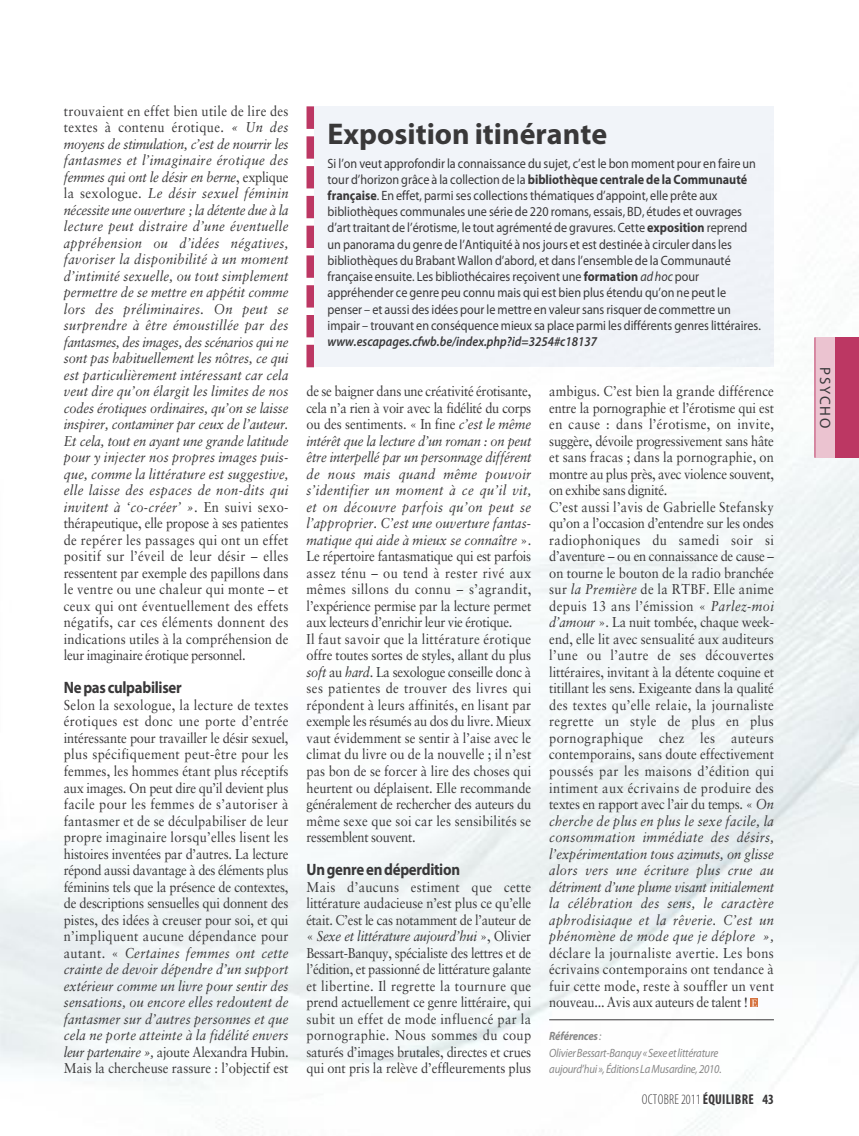
<style>
.page{position:relative;width:859px;height:1136px;background:#fff}
.page>*{position:absolute;margin:0;border:0;box-sizing:border-box;transform-origin:0 0}
.t1{font:700 30px "Myriad Pro";color:#393839}
.t2{font:700 16.5px "Myriad Pro";letter-spacing:-.02em;color:#393839;scale:.9 1}
.t3{font:15px "Myriad Pro";letter-spacing:.12em;color:#38383a}
.t4{font:14.25px/16.5px "Sabon";color:#393839;text-align:justify;scale:.9 1}
.t5{font:italic 14.25px/16.5px "Sabon";letter-spacing:.03em;color:#393839;text-align:justify;scale:.9 1}
.t6{font:300 condensed 14.25px "Myriad Pro";letter-spacing:.02em;color:#393839;scale:.95 1}
.t7{font:13.5px/16.2px "Myriad Pro";color:#393839;scale:.9 1}
.t8{font:italic 600 13.5px "Myriad Pro";color:#393839;scale:.9 1}
.t9{font:italic 12px/16.5px "Myriad Pro";letter-spacing:-.02em;color:#888;scale:.9 1}
.s1{font-style:normal}
.s2{font-style:italic}
.s3{font-weight:700}
</style>
<div class="page">
<img style="left:0;top:367px;width:859px;height:767px">
<hr style="left:549px;top:1019px;width:225px;height:1px;background:#393839">
<div style="left:751px;top:998px;width:7px;height:8px;background:#d57340"></div>
<svg style="left:752px;top:999px;width:5px;height:7px"></svg>
<div style="left:815px;top:337px;width:44px;height:120px;background:#bc3763"></div>
<div style="left:815px;top:337px;width:19px;height:120px;background:#ebc3d0"></div>
<hr style="left:814px;top:337px;width:1px;height:120px;background:#bc3763">
<svg style="left:306px;top:136px;width:8px;height:209px"></svg>
<div style="left:306px;top:345px;width:8px;height:22px;background:#bc3763"></div>
<div style="left:306px;top:106px;width:8px;height:23px;background:#bc3763"></div>
<p class="t5" style="left:64px;top:103px;width:251px"><span class="s1">trouvaient en effet bien utile de lire des textes à contenu érotique.</span> « Un des moyens de stimulation, c’est de nourrir les fantasmes et l’imaginaire érotique des femmes qui ont le désir en berne<span class="s1">, explique la sexologue</span>. Le désir sexuel féminin nécessite une ouverture ; la détente due à la lecture peut distraire d’une éventuelle appréhension ou d’idées négatives, favoriser la disponibilité à un moment d’intimité sexuelle, ou tout simplement permettre de se mettre en appétit comme lors des préliminaires. On peut se surprendre à être émoustillée par des fantasmes, des images, des scénarios qui ne sont pas habituellement les nôtres, ce qui est particulièrement intéressant car cela veut dire qu’on élargit les limites de nos codes érotiques ordinaires, qu’on se laisse inspirer, contaminer par ceux de l’auteur.<br>Et cela, tout en ayant une grande latitude pour y injecter nos propres images puis&shy;que, comme la littérature est suggestive, elle laisse des espaces de non-dits qui invitent à ‘co-créer’ ». <span class="s1">En suivi sexo&shy;thérapeutique, elle propose à ses patientes de repérer les passages qui ont un effet positif sur l’éveil de leur désir</span> – <span class="s1">elles ressentent par exemple des papillons dans le ventre ou une chaleur qui monte – et ceux qui ont éventuellement des effets négatifs, car ces éléments donnent des indications utiles à la compréhension de leur imaginaire érotique personnel.</span></p>
<p class="t2" style="left:64px;top:681px;width:132px">Nepas culpabiliser</p>
<p class="t4" style="left:64px;top:697px;width:251px">Selon la sexologue, la lecture de textes érotiques est donc une porte d’entrée intéressante pour travailler le désir sexuel, plus spécifiquement peut-être pour les femmes, les hommes étant plus réceptifs aux images. On peut dire qu’il devient plus facile pour les femmes de s’autoriser à fantasmer et de se déculpabiliser de leur propre imaginaire lorsqu’elles lisent les histoires inventées par d’autres. La lecture répond aussi davantage à des éléments plus féminins tels que la présence de contextes, de descriptions sensuelles qui donnent des pistes, des idées à creuser pour soi, et qui n’impliquent aucune dépendance pour autant. « <span class="s2">Certaines femmes ont cette crainte de devoir dépendre d’un support extérieur comme un livre pour sentir des sensations, ou encore elles redoutent de fantasmer sur d’autres personnes et que cela ne porte atteinte à la fidélité envers leur partenaire »,</span> ajoute Alexandra Hubin.<br>Mais la chercheuse rassure : l’objectif est</p>
<h1 class="t1" style="left:328px;top:123px;width:281px">Exposition itinérante</h1>
<p class="t7" style="left:328px;top:156px;width:483px">Si l’on veut approfondir la connaissance du sujet, c’est le bon moment pour en faire un tour d’horizon grâce à la collection de la <span class="s3">bibliothèque centrale de la Communauté française</span>. En effet, parmi ses collections thématiques d’appoint, elle prête aux bibliothèques communales une série de 220 romans, essais, BD, études et ouvrages d’art traitant de l’érotisme, le tout agrémenté de gravures. Cette <span class="s3">exposition</span> reprend un panorama du genre de l’Antiquité à nos jours et est destinée à circuler dans les bibliothèques du Brabant Wallon d’abord, et dans l’ensemble de la Communauté française ensuite. Les bibliothécaires reçoivent une <span class="s3">formation</span> <span class="s2">ad hoc</span> pour appréhender ce genre peu connu mais qui est bien plus étendu qu’on ne peut le penser – et aussi des idées pour le mettre en valeur sans risquer de commettre un impair – trouvant en conséquence mieux sa place parmi les différents genres littéraires.</p>
<p class="t8" style="left:328px;top:336px;width:301px">www.escapages.cfwb.be/index.php?id=3254#c18137</p>
<p class="t4" style="left:307px;top:384px;width:251px;text-align:left">de se baigner dans une créativité érotisante, cela n’a rien à voir avec la fidélité du corps ou des sentiments. « In fine <span class="s2">c’est le même intérêt que la lecture d’un roman : on peut être interpellé par un personnage différent de nous mais quand même pouvoir s’identifier un moment à ce qu’il vit, et on découvre parfois qu’on peut se l’approprier. C’est une ouverture fantas&shy;matique qui aide à mieux se connaître</span> ».<br>Le répertoire fantasmatique qui est parfois assez ténu – ou tend à rester rivé aux mêmes sillons du connu – s’agrandit, l’expérience permise par la lecture permet aux lecteurs d’enrichir leur vie érotique.<br>Il faut savoir que la littérature érotique offre toutes sortes de styles, allant du plus <span class="s2">soft</span> au <span class="s2">hard</span>. La sexologue conseille donc à ses patientes de trouver des livres qui répondent à leurs affinités, en lisant par exemple les résumés au dos du livre. Mieux vaut évidemment se sentir à l’aise avec le climat du livre ou de la nouvelle ; il n’est pas bon de se forcer à lire des choses qui heurtent ou déplaisent. Elle recommande généralement de rechercher des auteurs du même sexe que soi car les sensibilités se ressemblent souvent.</p>
<p class="t2" style="left:306px;top:863px;width:172px">Ungenreendéperdition</p>
<p class="t4" style="left:306px;top:879px;width:251px">Mais d’aucuns estiment que cette littérature audacieuse n’est plus ce qu’elle était. C’est le cas notamment de l’auteur de « <span class="s2">Sexe et littérature aujourd’hui</span> », Olivier Bessart-Banquy, spécialiste des lettres et de l’édition, et passionné de littérature galante et libertine. Il regrette la tournure que prend actuellement ce genre littéraire, qui subit un effet de mode influencé par la pornographie. Nous sommes du coup saturés d’images brutales, directes et crues qui ont pris la relève d’effleurements plus</p>
<p class="t4" style="left:549px;top:384px;width:251px;text-align:left">ambigus. C’est bien la grande différence entre la pornographie et l’érotisme qui est en cause : dans l’érotisme, on invite, suggère, dévoile progressivement sans hâte et sans fracas ; dans la pornographie, on montre au plus près, avec violence souvent, on exhibe sans dignité.<br>C’est aussi l’avis de Gabrielle Stefansky qu’on a l’occasion d’entendre sur les ondes radiophoniques du samedi soir si d’aventure – ou en connaissance de cause – on tourne le bouton de la radio branchée sur <span class="s2">la Première</span> de la RTBF. Elle anime depuis 13 ans l’émission « <span class="s2">Parlez-moi d’amour</span> ». La nuit tombée, chaque week&shy;end, elle lit avec sensualité aux auditeurs l’une ou l’autre de ses découvertes littéraires, invitant à la détente coquine et titillant les sens. Exigeante dans la qualité des textes qu’elle relaie, la journaliste regrette un style de plus en plus pornographique chez les auteurs contemporains, sans doute effectivement poussés par les maisons d’édition qui intiment aux écrivains de produire des textes en rapport avec l’air du temps. « <span class="s2">On cherche de plus en plus le sexe facile, la consommation immédiate des désirs, l’expérimentation tous azimuts, on glisse alors vers une écriture plus crue au détriment d’une plume visant initialement la célébration des sens, le caractère aphrodisiaque et la rêverie. C’est un phénomène de mode que je déplore », </span>déclare la journaliste avertie<span class="s2">.</span> Les bons écrivains contemporains ont tendance à fuir cette mode, reste à souffler un vent nouveau... Avis aux auteurs de talent !</p>
<p class="t9" style="left:549px;top:1028px;width:193px"><span class="s3">Références</span> :<br>OlivierBessart-Banquy«Sexeetlittérature aujourd’hui »,ÉditionsLaMusardine,2010.</p>
<p class="t6" style="left:642px;top:1094px;width:141px">OCTOBRE2011<span class="s3">ÉQUILIBRE 43</span></p>
<p class="t3" style="left:831px;top:367px;width:63px;rotate:90deg">PSYCHO</p>
</div>
